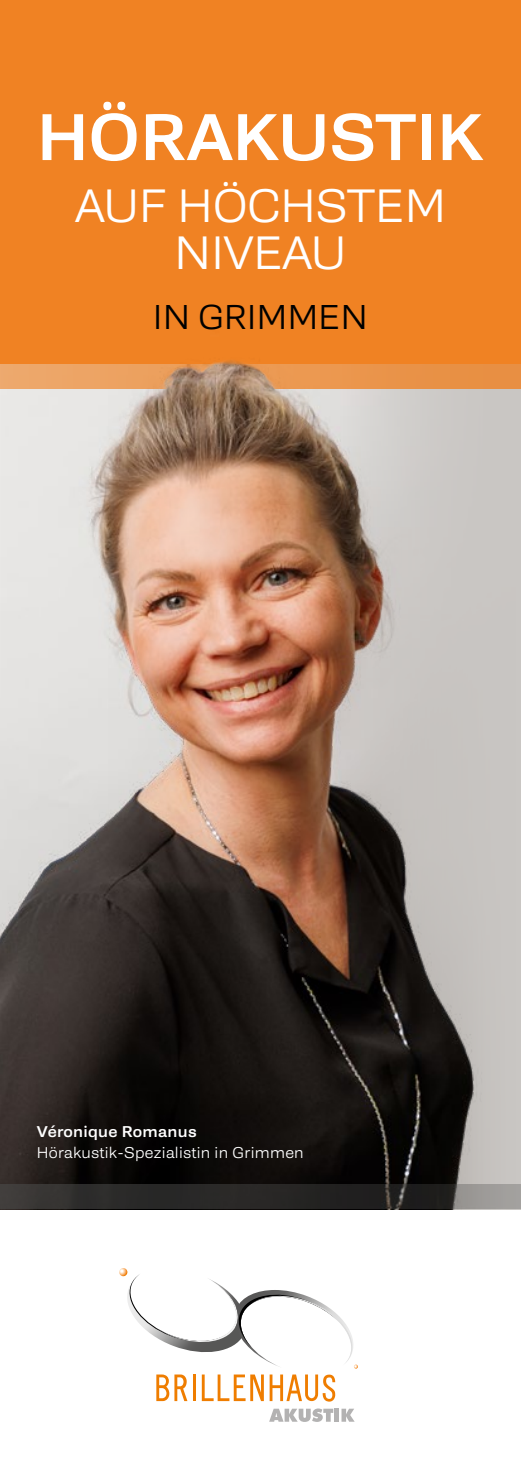
<style>
.page{position:relative;width:521px;height:1474px;background:#fff}
.page>*{position:absolute;margin:0;border:0;box-sizing:border-box;transform-origin:0 0}
.t1{font:500 66.5px "Sixta";letter-spacing:-.01em;color:#fff}
.t2{font:300 47.25px/47.2px "Sixta";letter-spacing:-.005em;color:#fff;text-align:center}
.t3{font:300 34.82px "Sixta";letter-spacing:.01em;color:#000}
.t4{font:300 15.75px "Sixta";letter-spacing:.02em;color:#fff}
.t5{font:500 15.75px "Sixta";letter-spacing:.02em;color:#fff}
</style>
<div class="page">
<div style="left:484px;top:388px;width:37px;height:796px;background:#c8c5c2"></div>
<svg style="left:156px;top:1374px;width:31px;height:26px"></svg>
<hr style="left:193px;top:1374px;width:3px;height:26px;background:#ef7d00">
<svg style="left:202px;top:1374px;width:62px;height:26px"></svg>
<svg style="left:270px;top:1374px;width:65px;height:27px"></svg>
<svg style="left:119px;top:1268px;width:239px;height:100px"></svg>
<svg style="left:269px;top:1408px;width:64px;height:13px"></svg>
<div style="left:334px;top:1408px;width:5px;height:13px;background:#b3b2b2"></div>
<svg style="left:341px;top:1408px;width:13px;height:13px"></svg>
<div style="left:0;top:0;width:521px;height:363px;background:#f08223"></div>
<div style="left:0;top:363px;width:521px;height:25px;background:#e88f43"></div>
<img style="left:0;top:360px;width:484px;height:824px">
<svg style="left:0;top:1184px;width:521px;height:25px;background:#383735"></svg>
<h1 class="t1" style="left:37px;top:94px;width:449px">HÖRAKUSTIK</h1>
<h2 class="t2" style="left:75px;top:182px;width:373px">AUF HÖCHSTEM<br>NIVEAU</h2>
<h3 class="t3" style="left:153px;top:295px;width:216px">IN GRIMMEN</h3>
<p class="t5" style="left:37px;top:1121px;width:161px">Véronique Romanus</p>
<p class="t4" style="left:37px;top:1142px;width:268px">Hörakustik-Spezialistin in Grimmen</p>
</div>
